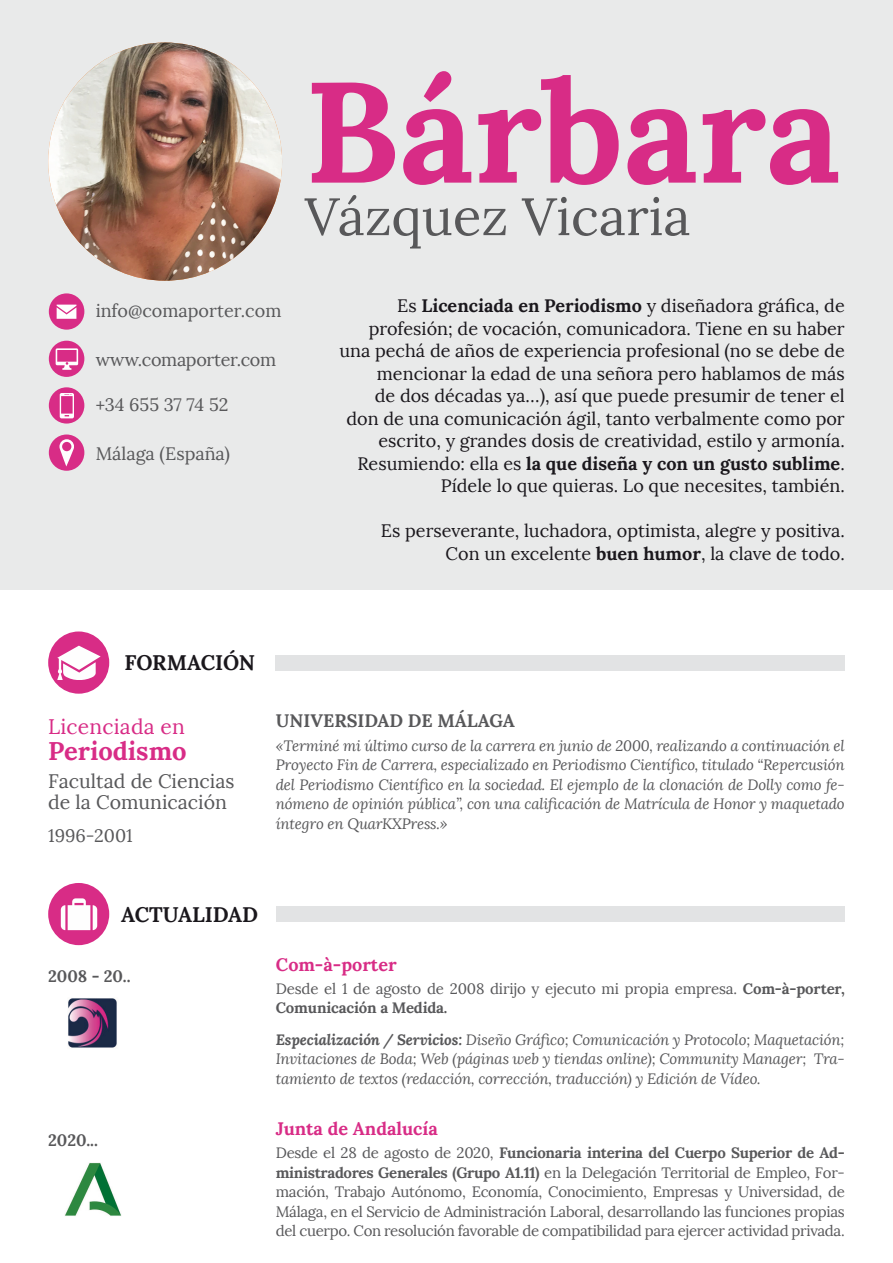
<style>
.page{position:relative;width:893px;height:1263px;background:#fff}
.page>*{position:absolute;margin:0;border:0;box-sizing:border-box;transform-origin:0 0}
.t1{font:700 142.5px "Lora";color:#d82c86}
.t2{font:52.5px "Lora";color:#58585a}
.t3{font:700 25.5px "Lora";color:#d82c86}
.t4{font:700 21px "Lora";color:#1a171c}
.t5{font:21px "Lora";letter-spacing:.01em;color:#d82c86}
.t6{font:19.5px/21px "Lora";color:#58585a}
.t7{font:18px/22.5px "Lora";color:#1a171c;text-align:right}
.t8{font:18px "Lora";color:#58585a}
.t9{font:700 18px "Lora";color:#d82c86}
.t10{font:700 18px "Lora";color:#58585a}
.t11{font:18px "Lora";letter-spacing:-.02em;color:#58585a}
.t12{font:700 16.5px "Lora";color:#58585a}
.t13{font:italic 15px/19.5px "Lora";letter-spacing:-.01em;color:#58585a;text-align:justify}
.t14{font:15px/19.5px "Lora";letter-spacing:-.02em;color:#58585a;text-align:justify}
.s1{font-weight:700}
</style>
<div class="page">
<div style="left:0;top:0;width:893px;height:590px;background:#e9eaea"></div>
<div style="left:49px;top:341px;width:35px;height:36px;background:#d82c86;border-radius:50%"></div>
<div style="left:49px;top:387px;width:35px;height:37px;background:#d82c86;border-radius:50%"></div>
<div style="left:49px;top:434px;width:35px;height:37px;background:#d82c86;border-radius:50%"></div>
<div style="left:49px;top:293px;width:35px;height:37px;background:#d82c86;border-radius:50%"></div>
<svg style="left:59px;top:439px;width:15px;height:27px"></svg>
<svg style="left:57px;top:305px;width:19px;height:14px"></svg>
<svg style="left:56px;top:348px;width:22px;height:22px"></svg>
<svg style="left:60px;top:393px;width:14px;height:25px"></svg>
<img style="left:48px;top:43px;width:234px;height:238px">
<div style="left:48px;top:631px;width:61px;height:63px;background:#d82c86;border-radius:50%"></div>
<div style="left:276px;top:655px;width:569px;height:15px;background:#e2e3e4"></div>
<svg style="left:57px;top:646px;width:44px;height:34px"></svg>
<div style="left:48px;top:883px;width:61px;height:62px;background:#d82c86;border-radius:50%"></div>
<div style="left:276px;top:906px;width:569px;height:16px;background:#e2e3e4"></div>
<svg style="left:61px;top:898px;width:36px;height:32px"></svg>
<img style="left:65px;top:1162px;width:57px;height:54px">
<img style="left:68px;top:998px;width:49px;height:50px">
<p class="t8" style="left:96px;top:300px;width:187px">info@comaporter.com</p>
<p class="t11" style="left:96px;top:348px;width:182px">www.comaporter.com</p>
<p class="t8" style="left:96px;top:394px;width:134px">+34 655 37 74 52</p>
<p class="t8" style="left:96px;top:442px;width:136px">Málaga (España)</p>
<h1 class="t1" style="left:305px;top:39px;width:537px">Bárbara</h1>
<h2 class="t2" style="left:305px;top:184px;width:387px">Vázquez Vicaria</h2>
<p class="t7" style="left:339px;top:295px;width:507px">Es <span class="s1">Licenciada en Periodismo</span> y diseñadora gráfica, de profesión; de vocación, comunicadora. Tiene en su haber una pechá de años de experiencia profesional (no se debe de mencionar la edad de una señora pero hablamos de más<br>de dos décadas ya…), así que puede presumir de tener el don de una comunicación ágil, tanto verbalmente como por escrito, y grandes dosis de creatividad, estilo y armonía.<br>Resumiendo: ella es <span class="s1">la que diseña y con un gusto sublime</span>.<br>Pídele lo que quieras. Lo que necesites, también.</p>
<p class="t7" style="left:381px;top:520px;width:465px">Es perseverante, luchadora, optimista, alegre y positiva.<br>Con un excelente <span class="s1">buen humor</span>, la clave de todo.</p>
<h3 class="t4" style="left:124px;top:649px;width:132px">formación</h3>
<h3 class="t5" style="left:48px;top:714px;width:138px">Licenciada en</h3>
<h3 class="t3" style="left:48px;top:734px;width:140px">Periodismo</h3>
<h3 class="t6" style="left:48px;top:771px;width:188px">Facultad de Ciencias de la Comunicación</h3>
<p class="t8" style="left:48px;top:824px;width:86px">1996-2001</p>
<p class="t10" style="left:276px;top:709px;width:241px">universidad de málaga</p>
<p class="t13" style="left:276px;top:736px;width:570px">«Terminé mi último curso de la carrera en junio de 2000, realizando a continuación el Proyecto Fin de Carrera, especializado en Periodismo Científico, titulado “Repercusión del Periodismo Científico en la sociedad. El ejemplo de la clonación de Dolly como fe&shy;nómeno de opinión pública”, con una calificación de Matrícula de Honor y maquetado íntegro en QuarKXPress.»</p>
<h3 class="t4" style="left:121px;top:901px;width:98px">ACTUALIDAD</h3>
<p class="t12" style="left:48px;top:966px;width:84px">2008 - 20..</p>
<p class="t12" style="left:48px;top:1130px;width:51px">2020...</p>
<p class="t9" style="left:276px;top:952px;width:122px">Com-à-porter</p>
<p class="t14" style="left:276px;top:979px;width:570px">Desde el 1 de agosto de 2008 dirijo y ejecuto mi propia empresa. <span class="s1">Com-à-porter,<br>Comunicación a Medida.</span></p>
<p class="t13" style="left:276px;top:1030px;width:570px"><span class="s1">Especialización / Servicios:</span> Diseño Gráfico; Comunicación y Protocolo; Maquetación; Invitaciones de Boda; Web (páginas web y tiendas online); Community Manager; Tra&shy;tamiento de textos (redacción, corrección, traducción) y Edición de Vídeo.</p>
<p class="t9" style="left:276px;top:1117px;width:163px">Junta de Andalucía</p>
<p class="t14" style="left:276px;top:1143px;width:570px">Desde el 28 de agosto de 2020, <span class="s1">Funcionaria interina del Cuerpo Superior de Ad&shy;ministradores Generales (Grupo A1.11)</span> en la Delegación Territorial de Empleo, For&shy;mación, Trabajo Autónomo, Economía, Conocimiento, Empresas y Universidad, de Málaga, en el Servicio de Administración Laboral, desarrollando las funciones propias del cuerpo. Con resolución favorable de compatibilidad para ejercer actividad privada.</p>
</div>
